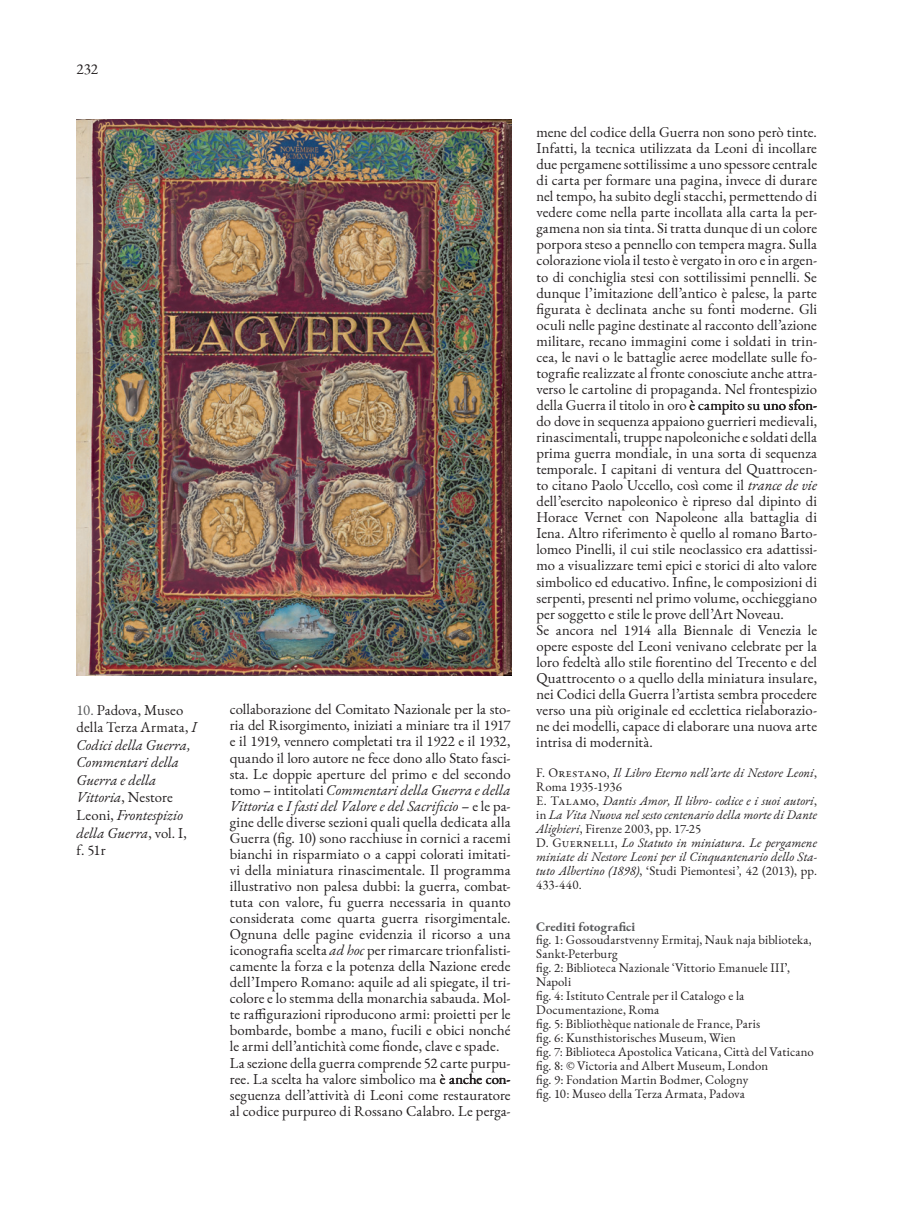
<style>
.page{position:relative;width:915px;height:1212px;background:#fff}
.page>*{position:absolute;margin:0;border:0;box-sizing:border-box;transform-origin:0 0}
.t1{font:15px "EB Garamond";color:#231f20}
.t2{font:14.7px/16px "EB Garamond";letter-spacing:.005em;color:#231f20}
.t3{font:italic 14.7px/17.5px "EB Garamond";letter-spacing:-.005em;color:#231f20}
.t4{font:12.75px/14px "EB Garamond";letter-spacing:.01em;color:#231f20}
.t5{font:italic 12.75px/14px "EB Garamond";color:#231f20}
.t6{font:700 12.75px "EB Garamond";letter-spacing:.005em;color:#57585a}
.s1{font-style:normal;color:#57585a}
.s2{font-style:normal}
.s3{font-style:italic}
</style>
<div class="page">
<img style="left:77px;top:119px;width:434px;height:557px">
<p class="t1" style="left:77px;top:59px;width:23px">232</p>
<p class="t3" style="left:77px;top:701px;width:122px"><span class="s1">10.</span> <span class="s2">Padova, Museo della Terza Armata,</span> I<br>Codici della Guerra,<br>Commentari della<br>Guerra e della<br>Vittoria<span class="s2">, Nestore<br>Leoni,</span> Frontespizio della Guerra<span class="s2">, vol. I, f. 51r</span></p>
<p class="t2" style="left:230px;top:701px;width:282px">collaborazione del Comitato Nazionale per la sto&shy;ria del Risorgimento, iniziati a miniare tra il 1917 e il 1919, vennero completati tra il 1922 e il 1932, quando il loro autore ne fece dono allo Stato fasci&shy;sta. Le doppie aperture del primo e del secondo tomo – intitolati <span class="s3">Commentari della Guerra e della Vittoria</span> e <span class="s3">I fasti del Valore e del Sacrificio</span> – e le pa&shy;gine delle diverse sezioni quali quella dedicata alla Guerra (fig. 10) sono racchiuse in cornici a racemi bianchi in risparmiato o a cappi colorati imitati&shy;vi della miniatura rinascimentale. Il programma illustrativo non palesa dubbi: la guerra, combat&shy;tuta con valore, fu guerra necessaria in quanto considerata come quarta guerra risorgimentale.<br>Ognuna delle pagine evidenzia il ricorso a una iconografia scelta <span class="s3">ad hoc</span> per rimarcare trionfalisti&shy;camente la forza e la potenza della Nazione erede dell’Impero Romano: aquile ad ali spiegate, il tri&shy;colore e lo stemma della monarchia sabauda. Mol&shy;te raffigurazioni riproducono armi: proietti per le bombarde, bombe a mano, fucili e obici nonché le armi dell’antichità come fionde, clave e spade.<br>La sezione della guerra comprende 52 carte purpu&shy;ree. La scelta ha valore simbolico ma è anche con&shy;seguenza dell’attività di Leoni come restauratore al codice purpureo di Rossano Calabro. Le perga-</p>
<p class="t2" style="left:536px;top:124px;width:282px">mene del codice della Guerra non sono però tinte.<br>Infatti, la tecnica utilizzata da Leoni di incollare due pergamene sottilissime a uno spessore centrale di carta per formare una pagina, invece di durare nel tempo, ha subito degli stacchi, permettendo di vedere come nella parte incollata alla carta la per&shy;gamena non sia tinta. Si tratta dunque di un colore porpora steso a pennello con tempera magra. Sulla colorazione viola il testo è vergato in oro e in argen&shy;to di conchiglia stesi con sottilissimi pennelli. Se dunque l’imitazione dell’antico è palese, la parte figurata è declinata anche su fonti moderne. Gli oculi nelle pagine destinate al racconto dell’azione militare, recano immagini come i soldati in trin&shy;cea, le navi o le battaglie aeree modellate sulle fo&shy;tografie realizzate al fronte conosciute anche attra&shy;verso le cartoline di propaganda. Nel frontespizio della Guerra il titolo in oro è campito su uno sfon&shy;do dove in sequenza appaiono guerrieri medievali, rinascimentali, truppe napoleoniche e soldati della prima guerra mondiale, in una sorta di sequenza temporale. I capitani di ventura del Quattrocen&shy;to citano Paolo Uccello, così come il <span class="s3">trance de vie </span>dell’esercito napoleonico è ripreso dal dipinto di Horace Vernet con Napoleone alla battaglia di Iena. Altro riferimento è quello al romano Barto&shy;lomeo Pinelli, il cui stile neoclassico era adattissi&shy;mo a visualizzare temi epici e storici di alto valore simbolico ed educativo. Infine, le composizioni di serpenti, presenti nel primo volume, occhieggiano per soggetto e stile le prove dell’Art Noveau.<br>Se ancora nel 1914 alla Biennale di Venezia le opere esposte del Leoni venivano celebrate per la loro fedeltà allo stile fiorentino del Trecento e del Quattrocento o a quello della miniatura insulare, nei Codici della Guerra l’artista sembra procedere verso una più originale ed ecclettica rielaborazio&shy;ne dei modelli, capace di elaborare una nuova arte intrisa di modernità.</p>
<p class="t5" style="left:536px;top:765px;width:282px"><span class="s2">F. Or esta no,</span> Il Libro Eterno nell’arte di Nestore Leoni<span class="s2">, Roma 1935-1936<br>E. Ta la mo,</span> Dantis Amor, Il libro- codice e i suoi autori<span class="s2">, in</span> La Vita Nuova nel sesto centenario della morte di Dante Alighieri<span class="s2">, Firenze 2003, pp. 17-25<br>D. Guernelli,</span> Lo Statuto in miniatura. Le pergamene miniate di Nestore Leoni per il Cinquantenario dello Sta&shy;tuto Albertino (1898)<span class="s2">, ‘Studi Piemontesi’, 42 (2013), pp.<br>433-440.</span></p>
<p class="t6" style="left:536px;top:918px;width:101px">Crediti fotografici</p>
<p class="t4" style="left:536px;top:933px;width:279px">fig. 1: Gossoudarstvenny Ermitaj, Nauk naja biblioteka, Sankt-Peterburg<br>fig. 2: Biblioteca Nazionale ʻVittorio Emanuele IIIʼ, Napoli<br>fig. 4: Istituto Centrale per il Catalogo e la Documentazione, Roma<br>fig. 5: Bibliothèque nationale de France, Paris<br>fig. 6: Kunsthistorisches Museum, Wien<br>fig. 7: Biblioteca Apostolica Vaticana, Città del Vaticano fig. 8: © Victoria and Albert Museum, London<br>fig. 9: Fondation Martin Bodmer, Cologny<br>fig. 10: Museo della Terza Armata, Padova</p>
</div>
